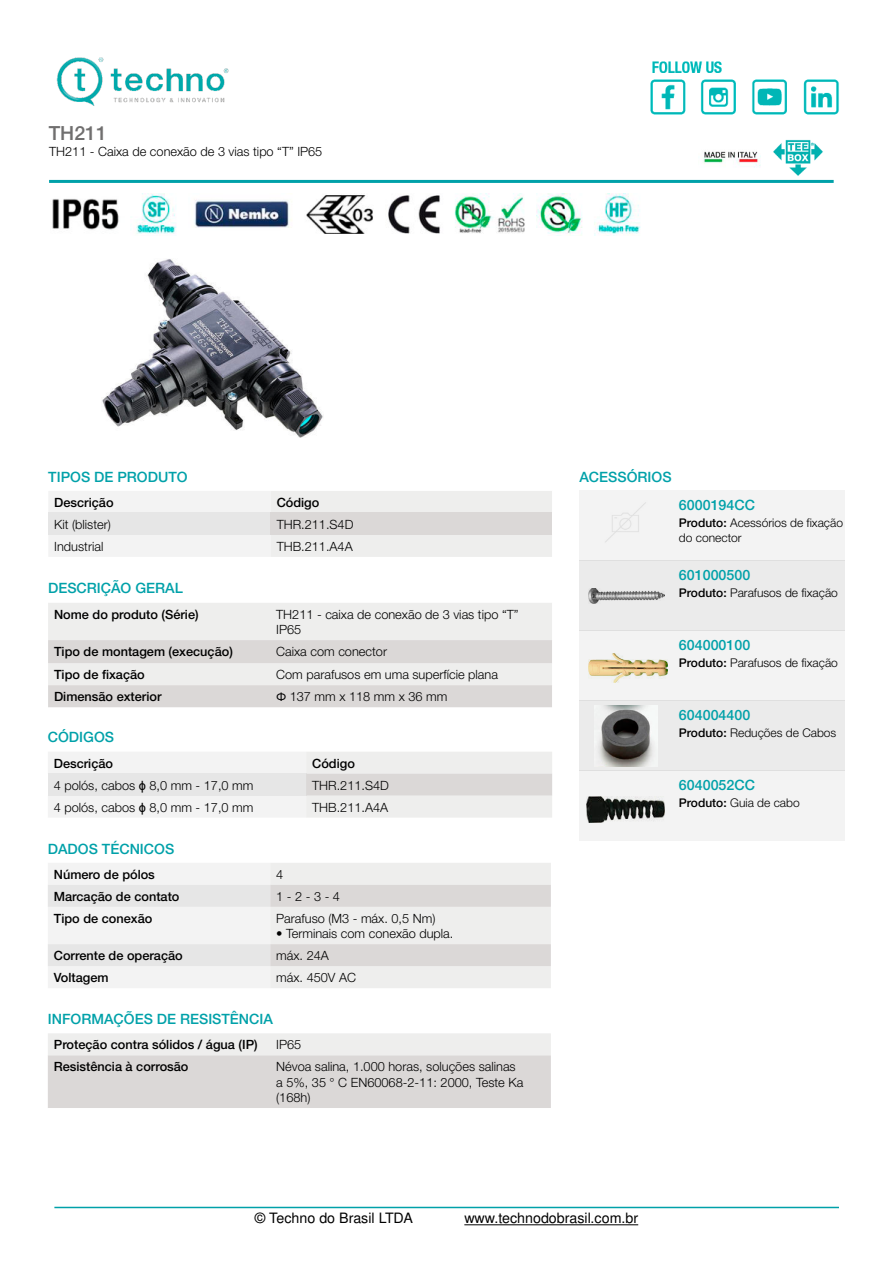
<style>
.page{position:relative;width:893px;height:1263px;background:#fff}
.page>*{position:absolute;margin:0;border:0;box-sizing:border-box;transform-origin:0 0}
.t1{font:500 19.5px "Helvetica Neue";color:#706f6f}
.t2{font:500 14.25px "Helvetica Neue";color:#00a1a9}
.t3{font:14.25px "Nimbus San L";color:#000}
.t4{font:300 12.75px/15.3px "Helvetica Neue";color:#000}
.t5{font:500 12.75px "Helvetica Neue";color:#000}
.t6{font:300 12px/14.4px "Helvetica Neue";color:#000}
.s1{font-family:"Proxima Nova";font-weight:400}
.s2{font-family:"Arial";font-weight:400}
.s3{font-weight:500}
</style>
<div class="page">
<hr style="left:464px;top:1224px;width:174px;height:1px;background:#000">
<img style="left:56px;top:57px;width:173px;height:49px">
<img style="left:652px;top:61px;width:70px;height:12px">
<img style="left:650px;top:79px;width:36px;height:36px">
<img style="left:701px;top:79px;width:35px;height:36px">
<img style="left:752px;top:79px;width:35px;height:36px">
<img style="left:803px;top:79px;width:36px;height:36px">
<img style="left:52px;top:193px;width:589px;height:43px">
<img style="left:102px;top:259px;width:221px;height:178px">
<div style="left:579px;top:491px;width:266px;height:70px;background:#f3f3f3"></div>
<div style="left:579px;top:631px;width:266px;height:70px;background:#f3f3f3"></div>
<div style="left:579px;top:771px;width:266px;height:70px;background:#f3f3f3"></div>
<div style="left:579px;top:561px;width:266px;height:70px;background:#ebebeb"></div>
<div style="left:579px;top:701px;width:266px;height:70px;background:#ebebeb"></div>
<svg style="left:48px;top:863px;width:503px;height:125px"></svg>
<img style="left:703px;top:151px;width:58px;height:16px">
<hr style="left:49px;top:180px;width:785px;height:3px;background:#00a1a9">
<svg style="left:48px;top:603px;width:504px;height:104px;background:#e5e4e3"></svg>
<svg style="left:48px;top:1033px;width:503px;height:75px;background:#e0dedd"></svg>
<svg style="left:48px;top:752px;width:504px;height:66px"></svg>
<hr style="left:54px;top:1207px;width:785px;height:1px;background:#00a1a9">
<img style="left:773px;top:139px;width:50px;height:37px">
<img style="left:588px;top:653px;width:79px;height:29px">
<img style="left:587px;top:797px;width:78px;height:25px">
<img style="left:589px;top:588px;width:75px;height:15px">
<img style="left:594px;top:705px;width:63px;height:61px">
<div style="left:48px;top:491px;width:504px;height:66px;background:#eeeeed"></div>
<div style="left:48px;top:513px;width:223px;height:22px;background:#e6e6e6"></div>
<div style="left:271px;top:513px;width:281px;height:22px;background:#dbd8d7"></div>
<h1 class="t1" style="left:49px;top:122px;width:60px">TH211</h1>
<p class="t4" style="left:49px;top:144px;width:275px">TH211 - Caixa de conexão de 3 vias tipo “T” IP65</p>
<p class="t2" style="left:48px;top:469px;width:141px">TIPOS DE PRODUTO</p>
<p class="t2" style="left:579px;top:469px;width:94px">ACESSÓRIOS</p>
<p class="t5" style="left:54px;top:495px;width:61px">Descrição</p>
<p class="t5" style="left:277px;top:495px;width:44px">Código</p>
<p class="t4" style="left:54px;top:516px;width:58px">Kit (blister)</p>
<p class="t4" style="left:277px;top:516px;width:78px">THR.211.S4D</p>
<p class="t4" style="left:54px;top:538px;width:51px">Industrial</p>
<p class="t4" style="left:277px;top:538px;width:78px">THB.211.A4A</p>
<p class="t2" style="left:48px;top:579px;width:136px">DESCRIÇÃO GERAL</p>
<p class="t5" style="left:54px;top:606px;width:146px">Nome do produto (Série)</p>
<p class="t4" style="left:276px;top:606px;width:244px">TH211 - caixa de conexão de 3 vias tipo “T”<br>IP65</p>
<p class="t5" style="left:54px;top:644px;width:180px">Tipo de montagem (execução)</p>
<p class="t4" style="left:276px;top:644px;width:112px">Caixa com conector</p>
<p class="t5" style="left:54px;top:667px;width:92px">Tipo de fixação</p>
<p class="t4" style="left:276px;top:667px;width:223px">Com parafusos em uma superfície plana</p>
<p class="t5" style="left:54px;top:689px;width:109px">Dimensão exterior</p>
<p class="t4" style="left:276px;top:689px;width:173px"><span class="s1">Φ</span> 137 mm x 118 mm x 36 mm</p>
<p class="t2" style="left:48px;top:729px;width:68px">CÓDIGOS</p>
<p class="t5" style="left:54px;top:755px;width:61px">Descrição</p>
<p class="t5" style="left:312px;top:755px;width:44px">Código</p>
<p class="t4" style="left:54px;top:777px;width:201px">4 polós, cabos <span class="s2">ϕ</span> 8,0 mm - 17,0 mm</p>
<p class="t4" style="left:312px;top:777px;width:78px">THR.211.S4D</p>
<p class="t4" style="left:54px;top:799px;width:201px">4 polós, cabos <span class="s2">ϕ</span> 8,0 mm - 17,0 mm</p>
<p class="t4" style="left:312px;top:799px;width:78px">THB.211.A4A</p>
<p class="t2" style="left:679px;top:496px;width:78px">6000194CC</p>
<p class="t6" style="left:679px;top:516px;width:166px"><span class="s3">Produto:</span> Acessórios de fixação do conector</p>
<p class="t2" style="left:679px;top:566px;width:73px">601000500</p>
<p class="t6" style="left:679px;top:586px;width:160px"><span class="s3">Produto:</span> Parafusos de fixação</p>
<p class="t2" style="left:679px;top:636px;width:73px">604000100</p>
<p class="t6" style="left:679px;top:656px;width:160px"><span class="s3">Produto:</span> Parafusos de fixação</p>
<p class="t2" style="left:679px;top:706px;width:73px">604004400</p>
<p class="t6" style="left:679px;top:726px;width:159px"><span class="s3">Produto:</span> Reduções de Cabos</p>
<p class="t2" style="left:679px;top:776px;width:78px">6040052CC</p>
<p class="t6" style="left:679px;top:796px;width:122px"><span class="s3">Produto:</span> Guia de cabo</p>
<p class="t2" style="left:48px;top:840px;width:128px">DADOS TÉCNICOS</p>
<p class="t5" style="left:54px;top:866px;width:103px">Número de pólos</p>
<p class="t4" style="left:276px;top:866px;width:9px">4</p>
<p class="t5" style="left:54px;top:888px;width:127px">Marcação de contato</p>
<p class="t4" style="left:276px;top:888px;width:65px">1 - 2 - 3 - 4</p>
<p class="t5" style="left:54px;top:911px;width:100px">Tipo de conexão</p>
<p class="t4" style="left:276px;top:910px;width:161px">Parafuso (M3 - máx. 0,5 Nm)</p>
<p class="t4" style="left:276px;top:926px;width:179px">• Terminais com conexão dupla.</p>
<p class="t5" style="left:54px;top:948px;width:130px">Corrente de operação</p>
<p class="t4" style="left:276px;top:948px;width:54px">máx. 24A</p>
<p class="t5" style="left:54px;top:970px;width:56px">Voltagem</p>
<p class="t4" style="left:276px;top:970px;width:81px">máx. 450V AC</p>
<p class="t2" style="left:48px;top:1010px;width:227px">INFORMAÇÕES DE RESISTÊNCIA</p>
<p class="t5" style="left:54px;top:1037px;width:205px">Proteção contra sólidos / água (IP)</p>
<p class="t4" style="left:276px;top:1037px;width:27px">IP65</p>
<p class="t5" style="left:54px;top:1059px;width:136px">Resistência à corrosão</p>
<p class="t4" style="left:276px;top:1059px;width:249px">Névoa salina, 1.000 horas, soluções salinas a 5%, 35 ° C EN60068-2-11: 2000, Teste Ka (168h)</p>
<p class="t3" style="left:255px;top:1208px;width:160px">© Techno do Brasil LTDA</p>
<p class="t3" style="left:464px;top:1208px;width:175px">www.technodobrasil.com.br</p>
</div>
